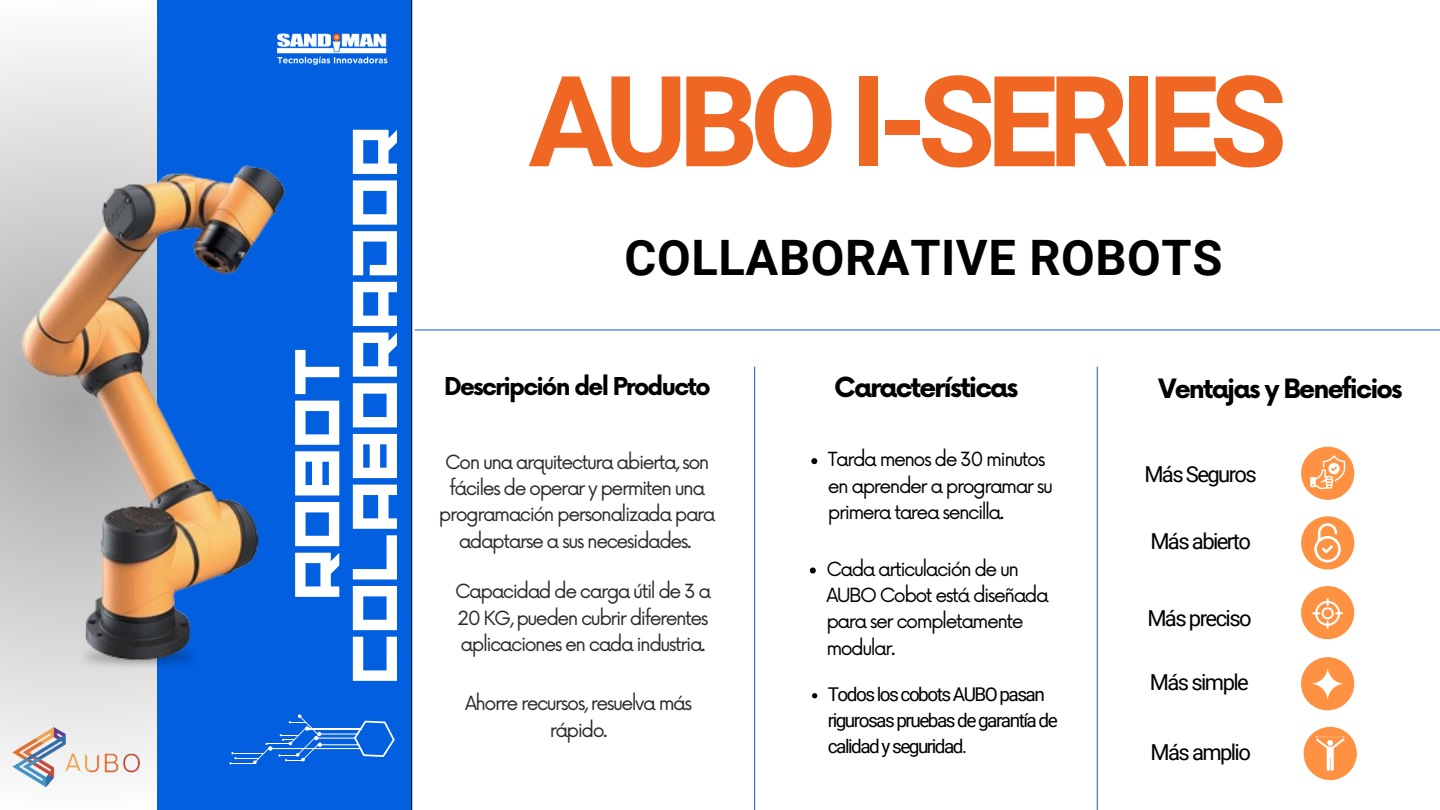
<style>
.page{position:relative;width:1440px;height:810px;background:#fff}
.page>*{position:absolute;margin:0;border:0;box-sizing:border-box;transform-origin:0 0}
.t1{font:700 126.3px "Roboto";letter-spacing:-.07em;color:#f06723}
.t2{font:67.5px "Adriana";color:#fff}
.t3{font:700 48.9px "Roboto";letter-spacing:.01em;color:#000}
.t4{font:700 27px "Now";letter-spacing:-.07em;color:#000}
.t5{font:700 26px "Now";letter-spacing:-.07em;color:#000}
.t6{font:700 24px "Now";letter-spacing:-.07em;color:#000}
.t7{font:22px "Roboto";letter-spacing:-.07em;color:#000}
.t8{font:19px/26.2px "Now";letter-spacing:-.08em;color:#2a2b2d;text-align:center}
.t9{font:19px/26.2px "Now";letter-spacing:-.08em;color:#000}
.t10{font:19px/26.2px "Roboto";letter-spacing:-.08em;color:#000}
</style>
<div class="page">
<div style="left:0;top:0;width:412px;height:810px;background:#025fe0"></div>
<hr style="left:411px;top:0;width:1px;height:810px;background:#000">
<hr style="left:754px;top:367px;width:1px;height:443px;background:#025fe0">
<hr style="left:1097px;top:367px;width:1px;height:443px;background:#025fe0">
<div style="left:0;top:0;width:157px;height:810px;background:linear-gradient(to right,#f0f0f0,#f0f0f0)"></div>
<svg style="left:229px;top:714px;width:166px;height:50px"></svg>
<img style="left:11px;top:726px;width:129px;height:67px">
<img style="left:277px;top:33px;width:111px;height:32px">
<img style="left:0;top:127px;width:286px;height:574px">
<svg style="left:811px;top:458px;width:6px;height:6px"></svg>
<svg style="left:810px;top:568px;width:6px;height:6px"></svg>
<svg style="left:812px;top:693px;width:5px;height:5px"></svg>
<hr style="left:415px;top:330px;width:1025px;height:1px;background:#025fe0">
<div style="left:1301px;top:447px;width:53px;height:53px;background:#ff9242;border-radius:50%"></div>
<svg style="left:1310px;top:455px;width:35px;height:34px"></svg>
<div style="left:1301px;top:516px;width:53px;height:53px;background:#ff9242;border-radius:50%"></div>
<div style="left:1301px;top:586px;width:53px;height:53px;background:#ff9242;border-radius:50%"></div>
<div style="left:1301px;top:657px;width:53px;height:53px;background:#ff9242;border-radius:50%"></div>
<div style="left:1304px;top:727px;width:53px;height:53px;background:#ff9242;border-radius:50%"></div>
<svg style="left:1314px;top:523px;width:27px;height:39px"></svg>
<svg style="left:1312px;top:598px;width:31px;height:31px"></svg>
<svg style="left:1311px;top:667px;width:34px;height:34px"></svg>
<svg style="left:1315px;top:736px;width:30px;height:35px"></svg>
<p class="t2" style="left:273px;top:600px;width:255px;rotate:-90deg">ROBOT</p>
<p class="t2" style="left:331px;top:684px;width:559px;rotate:-90deg">COLABORADOR</p>
<p class="t1" style="left:528px;top:49px;width:760px">AUBO I-SERIES</p>
<h3 class="t3" style="left:625px;top:230px;width:599px">COLLABORATIVE ROBOTS</h3>
<p class="t6" style="left:444px;top:374px;width:268px">Descripción del Producto</p>
<p class="t4" style="left:834px;top:373px;width:185px">Características</p>
<h4 class="t5" style="left:1159px;top:374px;width:246px">Ventajas y Beneficios</h4>
<p class="t8" style="left:439px;top:450px;width:278px">Con una arquitectura abierta, son fáciles de operar y permiten una programación personalizada para adaptarse a sus necesidades.</p>
<h1 class="t9" style="left:828px;top:447px;width:227px">Tarda menos de 30 minutos en aprender a programar su primera tarea sencilla.</h1>
<h5 class="t8" style="left:455px;top:579px;width:257px;text-align:left">Capacidad de carga útil de 3 a<br>20 KG, pueden cubrir diferentes aplicaciones en cada industria.</h5>
<p class="t8" style="left:465px;top:691px;width:228px">Ahorre recursos, resuelva más rápido.</p>
<p class="t9" style="left:826px;top:557px;width:224px">Cada articulación de un<br>AUBO Cobot está diseñada para ser completamente modular.</p>
<p class="t10" style="left:828px;top:681px;width:231px">Todos los cobots AUBO pasan rigurosas pruebas de garantía de calidad y seguridad.</p>
<p class="t7" style="left:1144px;top:462px;width:114px">Más Seguros</p>
<p class="t7" style="left:1150px;top:529px;width:102px">Más abierto</p>
<h6 class="t7" style="left:1147px;top:605px;width:106px">Más preciso</h6>
<p class="t7" style="left:1150px;top:670px;width:100px">Más simple</p>
<h6 class="t7" style="left:1150px;top:739px;width:102px">Más amplio</h6>
</div>
